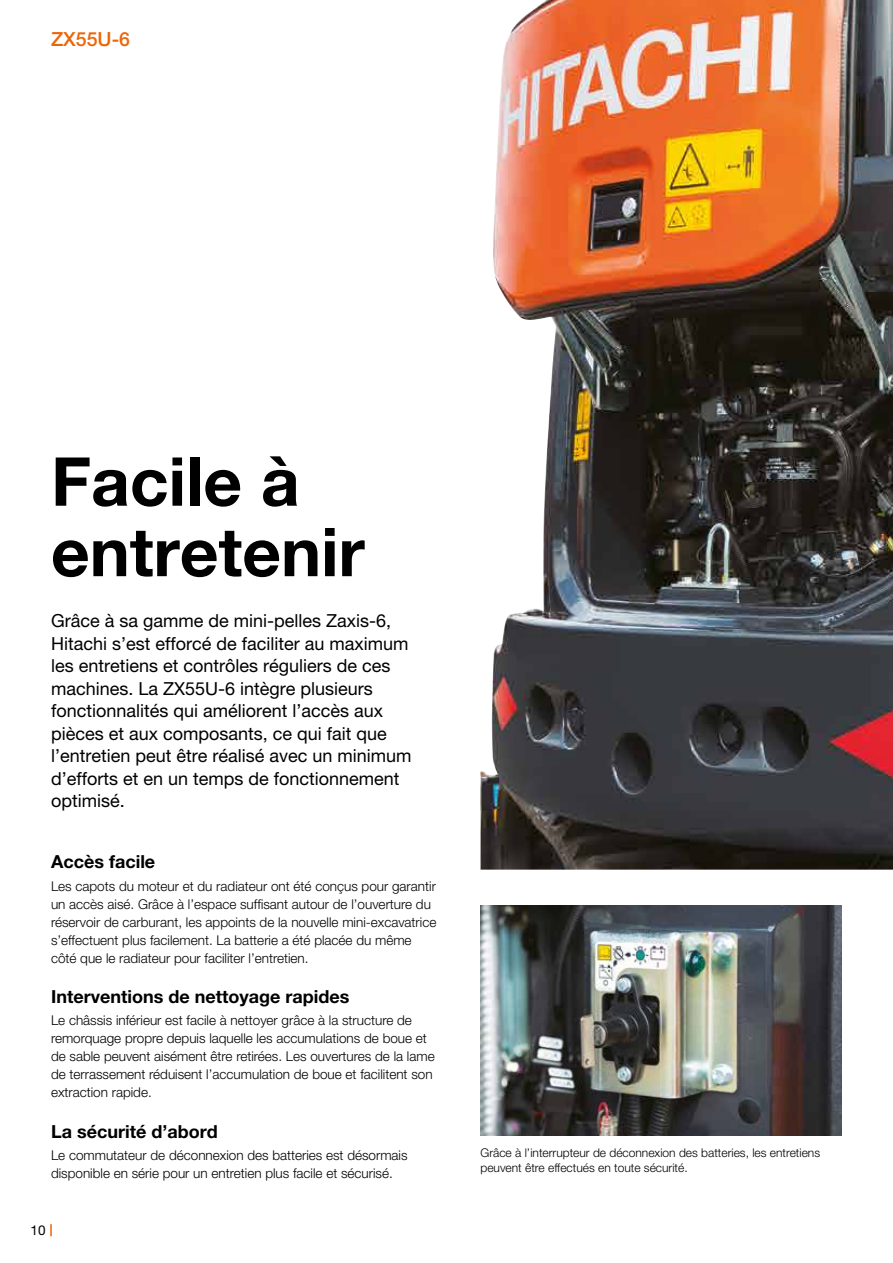
<style>
.page{position:relative;width:893px;height:1263px;background:#fff}
.page>*{position:absolute;margin:0;border:0;box-sizing:border-box;transform-origin:0 0}
.t1{font:700 67.5px/70.5px "Helvetica Neue LT Pro";color:#000}
.t2{font:500 19.5px "Helvetica Neue LT Pro";color:#ec6608}
.t3{font:18px/22.5px "Helvetica Neue LT Pro";color:#000}
.t4{font:700 18px "Helvetica Neue LT Pro";color:#000}
.t5{font:300 13.5px/18px "Helvetica Neue LT Pro";color:#000}
.t6{font:13.5px "Helvetica Neue LT Pro";color:#000}
.t7{font:300 12px/15px "Helvetica Neue LT Pro";color:#000}
</style>
<div class="page">
<svg style="left:50px;top:1224px;width:2px;height:12px"></svg>
<img style="left:480px;top:0;width:413px;height:870px">
<img style="left:480px;top:906px;width:362px;height:229px">
<h2 class="t2" style="left:51px;top:27px;width:81px">ZX55U-6</h2>
<h1 class="t1" style="left:51px;top:445px;width:315px">Facile à entretenir</h1>
<p class="t3" style="left:51px;top:609px;width:362px">Grâce à sa gamme de mini-pelles Zaxis-6, Hitachi s’est efforcé de faciliter au maximum les entretiens et contrôles réguliers de ces machines. La ZX55U-6 intègre plusieurs fonctionnalités qui améliorent l’accès aux pièces et aux composants, ce qui fait que l’entretien peut être réalisé avec un minimum d’efforts et en un temps de fonctionnement optimisé.</p>
<h3 class="t4" style="left:51px;top:851px;width:106px">Accès facile</h3>
<p class="t5" style="left:51px;top:877px;width:387px">Les capots du moteur et du radiateur ont été conçus pour garantir un accès aisé. Grâce à l’espace suffisant autour de l’ouverture du réservoir de carburant, les appoints de la nouvelle mini-excavatrice s’effectuent plus facilement. La batterie a été placée du même côté que le radiateur pour faciliter l’entretien.</p>
<h3 class="t4" style="left:51px;top:985px;width:300px">Interventions de nettoyage rapides</h3>
<p class="t5" style="left:51px;top:1011px;width:385px">Le châssis inférieur est facile à nettoyer grâce à la structure de remorquage propre depuis laquelle les accumulations de boue et de sable peuvent aisément être retirées. Les ouvertures de la lame de terrassement réduisent l’accumulation de boue et facilitent son extraction rapide.</p>
<h3 class="t4" style="left:51px;top:1120px;width:168px">La sécurité d’abord</h3>
<p class="t5" style="left:51px;top:1146px;width:358px">Le commutateur de déconnexion des batteries est désormais disponible en série pour un entretien plus facile et sécurisé.</p>
<p class="t6" style="left:31px;top:1222px;width:17px">10</p>
<p class="t7" style="left:480px;top:1145px;width:341px">Grâce à l’interrupteur de déconnexion des batteries, les entretiens peuvent être effectués en toute sécurité.</p>
</div>
